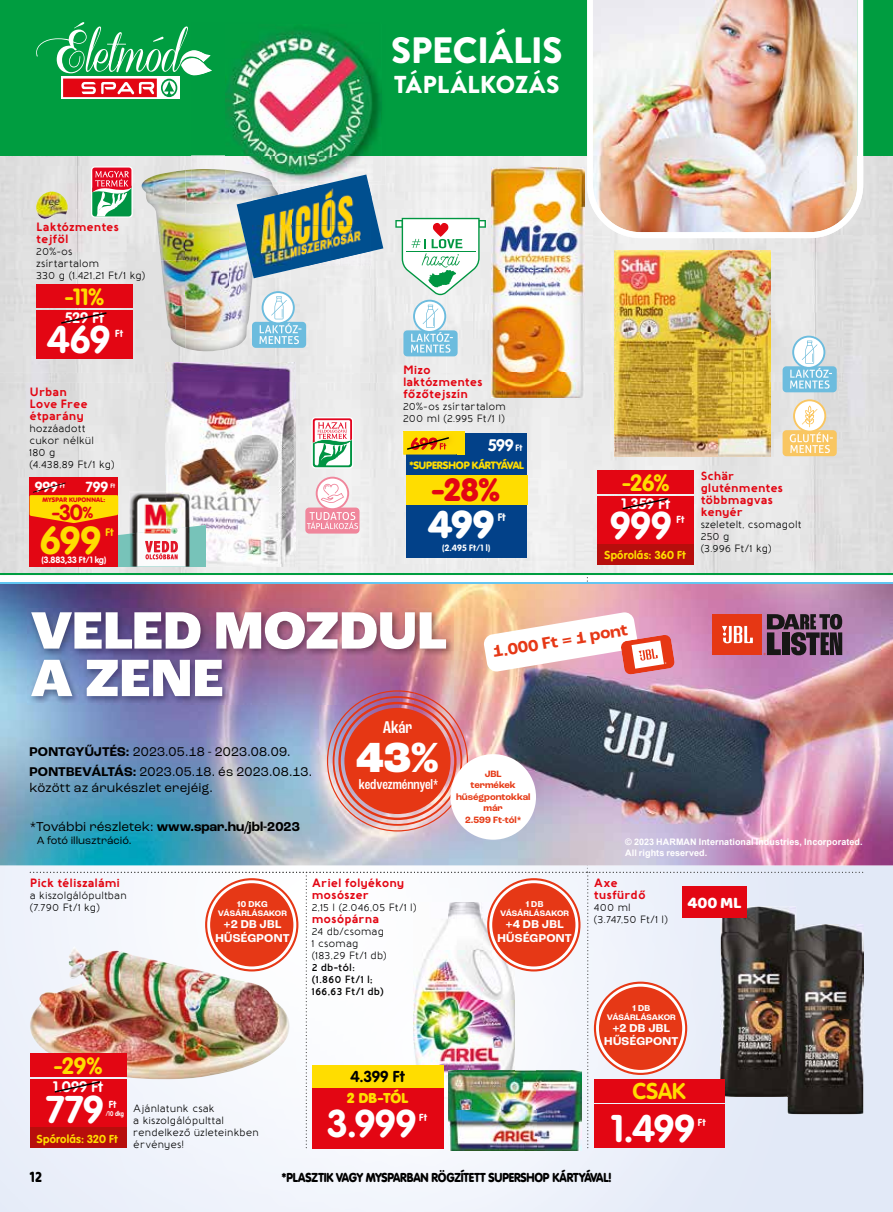
<style>
.page{position:relative;width:893px;height:1212px;background:#fff}
.page>*{position:absolute;margin:0;border:0;box-sizing:border-box;transform-origin:0 0}
.t1{font:800 55.2px/47.5px "Roc Grotesk";letter-spacing:.015em;color:#fff}
.t2{font:800 44.25px "Roc Grotesk";color:#fff}
.t3{font:700 38.4px "VAG Rounded Next";color:#fd0}
.t4{font:700 38.1px "VAG Rounded Next";color:#fff}
.t5{font:900 38.1px "VAG Rounded Next";color:#fff}
.t6{font:900 36.75px "Brandon Grotesque";letter-spacing:-.01em;color:#fff}
.t7{font:900 31.5px "VAG Rounded Next";color:#e30613}
.t8{font:900 24.45px "Brandon Grotesque";letter-spacing:.01em;color:#fff}
.t9{font:700 23.1px "VAG Rounded Next";color:#fd0}
.t10{font:700 22.5px "VAG Rounded Next";color:#fd0}
.t11{font:700 21.6px "VAG Rounded Next";color:#e30613}
.t12{font:500 condensed 17.85px "Roc Grotesk";color:#fff}
.t13{font:700 17.1px "Roc Grotesk";color:#e63816}
.t14{font:16.65px "Baloo";color:#fff}
.t15{font:700 16.5px "VAG Rounded Next";color:#fff}
.t16{font:16.5px "Baloo";color:#000;scale:.8 1}
.t17{font:700 15.6px "VAG Rounded Next";color:#000}
.t18{font:700 15px "VAG Rounded Next";letter-spacing:.01em;color:#fff}
.t19{font:500 condensed 14.4px "Roc Grotesk";color:#fff}
.t20{font:700 14.4px "VAG Rounded Next";color:#fff}
.t21{font:900 14.1px "VAG Rounded Next";color:#fd0}
.t22{font:700 13.5px "Roc Grotesk";color:#000}
.t23{font:13.35px/19.4px "Roc Grotesk";letter-spacing:.01em;color:#000}
.t24{font:900 12.75px "VAG Rounded Next";letter-spacing:-.02em;color:#000;scale:.9 1}
.t25{font:700 12px/12px "Baufra";color:#e30613}
.t26{font:700 12px/13.5px "Roc Grotesk";letter-spacing:.025em;color:#fff;text-align:center}
.t27{font:700 11.4px "VAG Rounded Next";letter-spacing:.015em;color:#fd0}
.t28{font:11.1px "Roc Grotesk";color:#000}
.t29{font:700 10.8px "VAG Rounded Next";color:#fff}
.t30{font:700 10.8px "VAG Rounded Next";color:#fd0}
.t31{font:500 10.5px/12px "Baufra";letter-spacing:.01em;color:#000}
.t32{font:600 10.5px/12px "Baufra";letter-spacing:.015em;color:#000}
.t33{font:900 10.5px "VAG Rounded Next";letter-spacing:-.015em;color:#fd0}
.t34{font:700 10.2px "VAG Rounded Next";letter-spacing:.02em;color:#fff}
.t35{font:700 9.6px/11.6px "Roc Grotesk";color:#e63c18;text-align:center}
.t36{font:700 9px/10.8px "Arial";letter-spacing:.005em;color:#fff}
.t37{font:700 9px "VAG Rounded Next";color:#fff}
.t38{font:700 9px "Roc Grotesk";letter-spacing:.035em;color:#fff}
.t39{font:700 8.4px "Roc Grotesk";letter-spacing:-.015em;color:#fff}
.t40{font:700 6.75px "VAG Rounded Next";color:#fff;scale:.8 1}
.t41{font:900 6.45px "VAG Rounded Next";letter-spacing:.025em;color:#e30613}
.t42{font:700 6.3px "VAG Rounded Next";color:#fff}
.s1{font-size:15.6px}
.s2{font-size:9px}
.s3{font-weight:700}
.s4{font-weight:400}
</style>
<div class="page">
<img style="left:0;top:584px;width:893px;height:628px">
<div style="left:0;top:155px;width:893px;height:228px;background:#dedede"></div>
<img style="left:0;top:527px;width:30px;height:47px">
<div style="left:0;top:383px;width:30px;height:144px;background:#dedede"></div>
<img style="left:863px;top:527px;width:30px;height:47px">
<div style="left:0;top:0;width:893px;height:155px;background:#009d40"></div>
<svg style="left:587px;top:0;width:276px;height:22px;background:#e3d2cd"></svg>
<hr style="left:0;top:574px;width:893px;height:1px;background:#009d40">
<hr style="left:0;top:583px;width:893px;height:1px;background:#60c6f2">
<img style="left:448px;top:1148px;width:133px;height:2px">
<img style="left:30px;top:22px;width:833px;height:1126px">
<img style="left:252px;top:185px;width:26px;height:7px">
<img style="left:332px;top:260px;width:7px;height:6px">
<img style="left:339px;top:260px;width:32px;height:6px">
<img style="left:252px;top:192px;width:40px;height:74px">
<img style="left:292px;top:185px;width:79px;height:41px">
<img style="left:292px;top:226px;width:40px;height:40px">
<img style="left:332px;top:226px;width:39px;height:34px">
<h3 class="t6" style="left:391px;top:25px;width:173px">SPECIÁLIS</h3>
<h3 class="t8" style="left:394px;top:67px;width:167px">TÁPLÁLKOZÁS</h3>
<p class="t25" style="left:36px;top:220px;width:84px">Laktózmentes tejföl</p>
<p class="t31" style="left:36px;top:245px;width:111px">20%-os<br>zsírtartalom<br>330 g (1.421,21 Ft/1 kg)</p>
<h3 class="t9" style="left:65px;top:282px;width:41px">-11%</h3>
<h3 class="t4" style="left:47px;top:315px;width:64px">469</h3>
<p class="t34" style="left:115px;top:327px;width:9px">Ft</p>
<h3 class="t18" style="left:65px;top:308px;width:41px">529 Ft</h3>
<p class="t25" style="left:29px;top:385px;width:60px">Urban<br>Love Free étparány</p>
<p class="t31" style="left:29px;top:422px;width:87px">hozzáadott cukor nélkül<br>180 g<br>(4.438,89 Ft/1 kg)</p>
<h3 class="t20" style="left:35px;top:477px;width:25px">999</h3>
<p class="t42" style="left:60px;top:482px;width:6px">Ft</p>
<h3 class="t20" style="left:86px;top:477px;width:24px">799</h3>
<p class="t42" style="left:110px;top:482px;width:6px">Ft</p>
<h3 class="t11" style="left:51px;top:498px;width:44px">-30<span class="s1">%</span></h3>
<p class="t37" style="left:42px;top:554px;width:66px">(3.883,33 Ft/1 kg)</p>
<p class="t41" style="left:43px;top:495px;width:64px">MYSPAR KUPONNAL:</p>
<h3 class="t3" style="left:40px;top:515px;width:62px">699</h3>
<p class="t30" style="left:105px;top:525px;width:10px">Ft</p>
<p class="t25" style="left:403px;top:363px;width:81px">Mizo laktózmentes főzőtejszín</p>
<p class="t31" style="left:403px;top:400px;width:104px">20%-os zsírtartalom<br>200 ml (2.995 Ft/1 l)</p>
<p class="t33" style="left:409px;top:458px;width:116px">*SUPERSHOP KÁRTYÁVAL</p>
<h3 class="t15" style="left:488px;top:434px;width:36px">599 <span class="s2">Ft</span></h3>
<h3 class="t7" style="left:431px;top:469px;width:70px">-28%</h3>
<h3 class="t5" style="left:428px;top:499px;width:67px">499</h3>
<p class="t29" style="left:498px;top:511px;width:10px">Ft</p>
<p class="t37" style="left:442px;top:542px;width:50px">(2.495 Ft/1 l)</p>
<h3 class="t9" style="left:622px;top:468px;width:49px">-26%</h3>
<h3 class="t4" style="left:610px;top:500px;width:63px">999</h3>
<p class="t34" style="left:676px;top:513px;width:9px">Ft</p>
<p class="t27" style="left:604px;top:548px;width:83px">Spórolás: 360 Ft</p>
<h3 class="t18" style="left:622px;top:494px;width:50px">1.359 Ft</h3>
<p class="t25" style="left:701px;top:469px;width:84px">Schär gluténmentes többmagvas kenyér</p>
<p class="t31" style="left:701px;top:517px;width:102px">szeletelt, csomagolt<br>250 g<br>(3.996 Ft/1 kg)</p>
<h1 class="t1" style="left:30px;top:608px;width:418px">VELED MOZDUL<br>A ZENE</h1>
<h3 class="t13" style="left:491px;top:641px;width:138px;rotate:-9deg">1 .000 Ft = 1 pont</h3>
<p class="t23" style="left:29px;top:742px;width:284px"><span class="s3">PONTGYŰJTÉS:</span> 2023.05.18 - 2023.08.09.<br><span class="s3">PONTBEVÁLTÁS:</span> 2023.05.18. és 2023.08.13.</p>
<p class="t23" style="left:29px;top:777px;width:185px">között az árukészlet erejéig.</p>
<p class="t22" style="left:30px;top:818px;width:272px"><span class="s4">*További részletek:</span> www.spar.hu/jbl-2023</p>
<p class="t28" style="left:37px;top:834px;width:97px">A fotó illusztráció.</p>
<h3 class="t12" style="left:383px;top:716px;width:31px">Akár</h3>
<h2 class="t2" style="left:356px;top:730px;width:84px">43%</h2>
<h3 class="t19" style="left:359px;top:776px;width:81px">kedvezménnyel*</h3>
<p class="t35" style="left:456px;top:768px;width:76px">JBL<br>termékek hűségpontokkal már<br>2.599 Ft-tól*</p>
<p class="t25" style="left:30px;top:876px;width:92px">Pick téliszalámi</p>
<p class="t31" style="left:30px;top:889px;width:98px">a kiszolgálópultban (7.790 Ft/1 kg)</p>
<p class="t38" style="left:237px;top:899px;width:32px">10 DKG</p>
<p class="t39" style="left:218px;top:908px;width:71px">VÁSÁRLÁSAKOR</p>
<p class="t26" style="left:215px;top:918px;width:76px">+2 DB JBL<br>HŰSÉGPONT</p>
<p class="t25" style="left:312px;top:876px;width:94px">Ariel folyékony mosószer</p>
<p class="t31" style="left:312px;top:901px;width:106px">2,15 l (2.046,05 Ft/1 l)</p>
<p class="t25" style="left:312px;top:912px;width:69px">mosópárna</p>
<p class="t31" style="left:312px;top:925px;width:76px">24 db/csomag<br>1 csomag (183,29 Ft/1 db)</p>
<p class="t32" style="left:312px;top:961px;width:74px">2 db-tól: (1.860 Ft/1 l;<br>166,63 Ft/1 db)</p>
<h3 class="t9" style="left:54px;top:1051px;width:50px">-29%</h3>
<h3 class="t4" style="left:46px;top:1085px;width:59px">779</h3>
<p class="t34" style="left:109px;top:1097px;width:9px">Ft</p>
<h3 class="t18" style="left:53px;top:1077px;width:51px">1.099 Ft</h3>
<p class="t40" style="left:106px;top:1109px;width:24px">/10 dkg</p>
<p class="t27" style="left:37px;top:1131px;width:82px">Spórolás: 320 Ft</p>
<p class="t31" style="left:133px;top:1102px;width:127px">Ajánlatunk csak<br>a kiszolgálópulttal rendelkező üzleteinkben érvényes!</p>
<h3 class="t17" style="left:350px;top:1066px;width:56px">4.399 Ft</h3>
<h3 class="t21" style="left:347px;top:1088px;width:62px">2 DB-TÓL</h3>
<h3 class="t4" style="left:327px;top:1099px;width:90px">3.999</h3>
<p class="t34" style="left:419px;top:1111px;width:9px">Ft</p>
<p class="t38" style="left:526px;top:899px;width:19px">1 DB</p>
<p class="t39" style="left:500px;top:908px;width:71px">VÁSÁRLÁSAKOR</p>
<p class="t26" style="left:497px;top:918px;width:76px">+4 DB JBL<br>HŰSÉGPONT</p>
<p class="t36" style="left:625px;top:837px;width:239px">© 2023 HARMAN International Industries, Incorporated.<br>All rights reserved.</p>
<p class="t25" style="left:594px;top:876px;width:54px">Axe tusfürdő</p>
<p class="t31" style="left:594px;top:901px;width:76px">400 ml (3.747,50 Ft/1 l)</p>
<h3 class="t14" style="left:688px;top:893px;width:55px">400 ML</h3>
<p class="t38" style="left:632px;top:1002px;width:19px">1 DB</p>
<p class="t39" style="left:607px;top:1012px;width:71px">VÁSÁRLÁSAKOR</p>
<p class="t26" style="left:604px;top:1021px;width:76px">+2 DB JBL<br>HŰSÉGPONT</p>
<h3 class="t10" style="left:632px;top:1076px;width:55px">CSAK</h3>
<h3 class="t4" style="left:611px;top:1103px;width:85px">1.499</h3>
<p class="t34" style="left:698px;top:1115px;width:9px">Ft</p>
<h3 class="t16" style="left:30px;top:1167px;width:17px">12</h3>
<p class="t24" style="left:282px;top:1169px;width:368px">* PLASZTIK VAGY MYSPARBAN RÖGZÍTETT SUPERSHOP KÁRTYÁVAL!</p>
</div>
